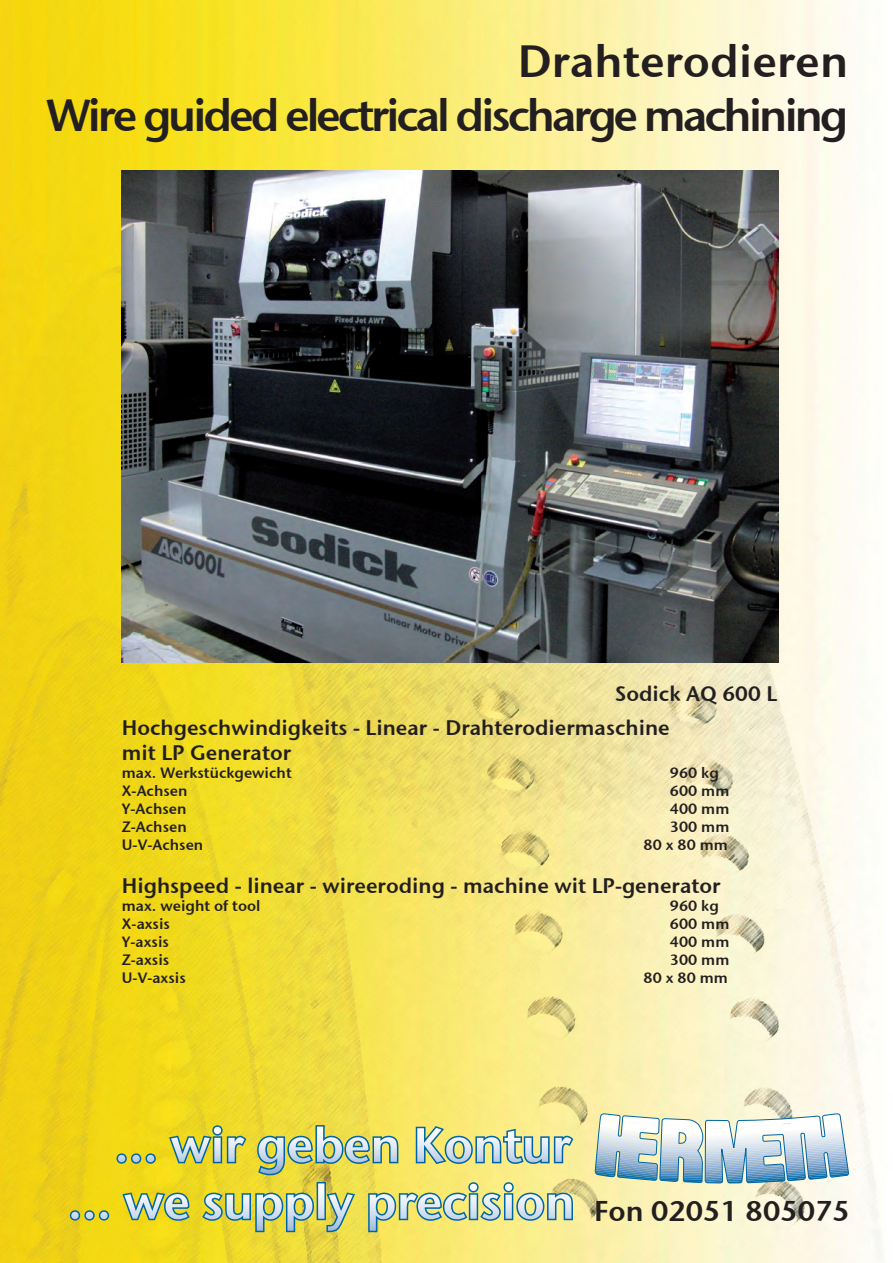
<style>
.page{position:relative;width:893px;height:1263px;background:#fff}
.page>*{position:absolute;margin:0;border:0;box-sizing:border-box;transform-origin:0 0}
.t1{font:48px/56.8px "Stone Sans Sem ITCTT Semi";color:#fff}
.t2{font:45px/54px "Stone Sans Sem ITCTT Semi";letter-spacing:-.07em;color:#231f20;text-align:right}
.t3{font:21px/34px "Stone Sans Sem ITCTT Semi";color:#231f20}
.t4{font:15px "Stone Sans Sem ITCTT Semi";color:#231f20}
.s1{font-size:28.5px;color:#231f20}
</style>
<div class="page">
<img style="left:0;top:0;width:884px;height:1263px">
<svg style="left:594px;top:1112px;width:255px;height:73px"></svg>
<svg style="left:67px;top:1123px;width:508px;height:111px;background:#bdc45b"></svg>
<img style="left:122px;top:171px;width:656px;height:492px">
<h2 class="t2" style="left:46px;top:31px;width:803px">Drahterodieren<br>Wire guided electrical discharge machining</h2>
<h3 class="t3" style="left:122px;top:675px;width:657px;text-indent:493px">Sodick AQ 600 L<br>Hochgeschwindigkeits - Linear - Drahterodiermaschine</h3>
<h3 class="t3" style="left:122px;top:734px;width:171px">mit LP Generator</h3>
<p class="t4" style="left:122px;top:760px;width:171px">max. Werkstückgewicht</p>
<p class="t4" style="left:670px;top:760px;width:50px">960 kg</p>
<p class="t4" style="left:122px;top:778px;width:67px">X-Achsen</p>
<p class="t4" style="left:670px;top:778px;width:61px">600 mm</p>
<p class="t4" style="left:122px;top:796px;width:66px">Y-Achsen</p>
<p class="t4" style="left:670px;top:796px;width:61px">400 mm</p>
<p class="t4" style="left:122px;top:814px;width:66px">Z-Achsen</p>
<p class="t4" style="left:670px;top:814px;width:61px">300 mm</p>
<p class="t4" style="left:122px;top:832px;width:83px">U-V-Achsen</p>
<p class="t4" style="left:644px;top:832px;width:86px">80 x 80 mm</p>
<h3 class="t3" style="left:122px;top:867px;width:600px">Highspeed - linear - wireeroding - machine wit LP-generator</h3>
<p class="t4" style="left:122px;top:893px;width:140px">max. weight of tool</p>
<p class="t4" style="left:670px;top:893px;width:50px">960 kg</p>
<p class="t4" style="left:122px;top:911px;width:50px">X-axsis</p>
<p class="t4" style="left:670px;top:911px;width:61px">600 mm</p>
<p class="t4" style="left:122px;top:929px;width:49px">Y-axsis</p>
<p class="t4" style="left:670px;top:929px;width:61px">400 mm</p>
<p class="t4" style="left:122px;top:947px;width:49px">Z-axsis</p>
<p class="t4" style="left:670px;top:947px;width:61px">300 mm</p>
<p class="t4" style="left:122px;top:965px;width:65px">U-V-axsis</p>
<p class="t4" style="left:644px;top:965px;width:86px">80 x 80 mm</p>
<h1 class="t1" style="left:68px;top:1113px;width:784px;text-indent:47px">... wir geben Kontur<br>... we supply precision <span class="s1">Fon 02051 805075</span></h1>
</div>
